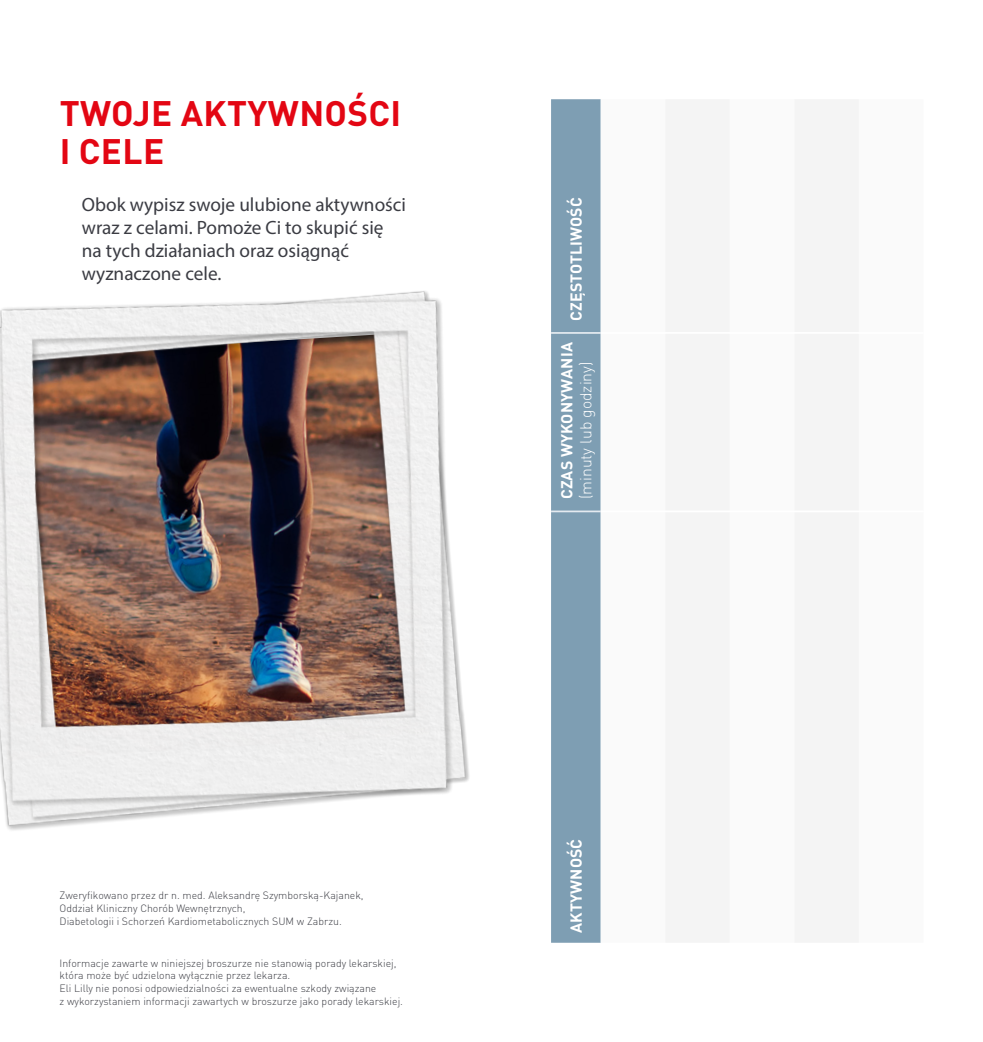
<style>
.page{position:relative;width:983px;height:1042px;background:#fff}
.page>*{position:absolute;margin:0;border:0;box-sizing:border-box;transform-origin:0 0}
.t1{font:700 35px/38.5px "DIN Pro";letter-spacing:.01em;color:#e30613}
.t2{font:19.25px/23.1px "Myriad Pro";color:#3b3c43}
.t3{font:700 15.75px "DIN Pro";letter-spacing:.01em;color:#fff}
.t4{font:300 15.75px "DIN Pro";color:#fff}
.t5{font:300 10.5px/12.6px "DIN Pro";color:#3b3c43}
</style>
<div class="page">
<div style="left:551px;top:99px;width:49px;height:844px;background:#7e9eb3"></div>
<svg style="left:600px;top:99px;width:1px;height:844px"></svg>
<div style="left:666px;top:100px;width:63px;height:842px;background:#f4f4f4"></div>
<div style="left:795px;top:100px;width:63px;height:842px;background:#f4f4f4"></div>
<hr style="left:551px;top:510px;width:49px;height:2px;background:#e4eaf0">
<hr style="left:551px;top:332px;width:49px;height:2px;background:#e4eaf0">
<hr style="left:600px;top:510px;width:323px;height:2px;background:#fff">
<hr style="left:600px;top:332px;width:323px;height:2px;background:#fff">
<img style="left:0;top:291px;width:469px;height:539px">
<h1 class="t1" style="left:60px;top:93px;width:343px">TWOJE AKTYWNOŚCI<br>I CELE</h1>
<h2 class="t2" style="left:82px;top:192px;width:325px">Obok wypisz swoje ulubione aktywności wraz z celami. Pomoże Ci to skupić się na tych działaniach oraz osiągnąć wyznaczone cele.</h2>
<p class="t5" style="left:60px;top:889px;width:305px">Zweryfikowano przez dr n. med. Aleksandrę Szymborską-Kajanek,<br>Oddział Kliniczny Chorób Wewnętrznych,<br>Diabetologii i Schorzeń Kardiometabolicznych SUM w Zabrzu.</p>
<p class="t5" style="left:60px;top:956px;width:345px">Informacje zawarte w niniejszej broszurze nie stanowią porady lekarskiej, która może być udzielona wyłącznie przez lekarza.<br>Eli Lilly nie ponosi odpowiedzialności za ewentualne szkody związane<br>z wykorzystaniem informacji zawartych w broszurze jako porady lekarskiej.</p>
<h3 class="t3" style="left:565px;top:321px;width:125px;rotate:-90deg">CZĘSTOTLIWOŚĆ</h3>
<h3 class="t3" style="left:556px;top:499px;width:159px;rotate:-90deg">CZAS WYKONYWANIA</h3>
<h3 class="t4" style="left:575px;top:499px;width:139px;rotate:-90deg">(minuty lub godziny)</h3>
<h3 class="t3" style="left:565px;top:933px;width:96px;rotate:-90deg">AKTYWNOŚĆ</h3>
</div>
